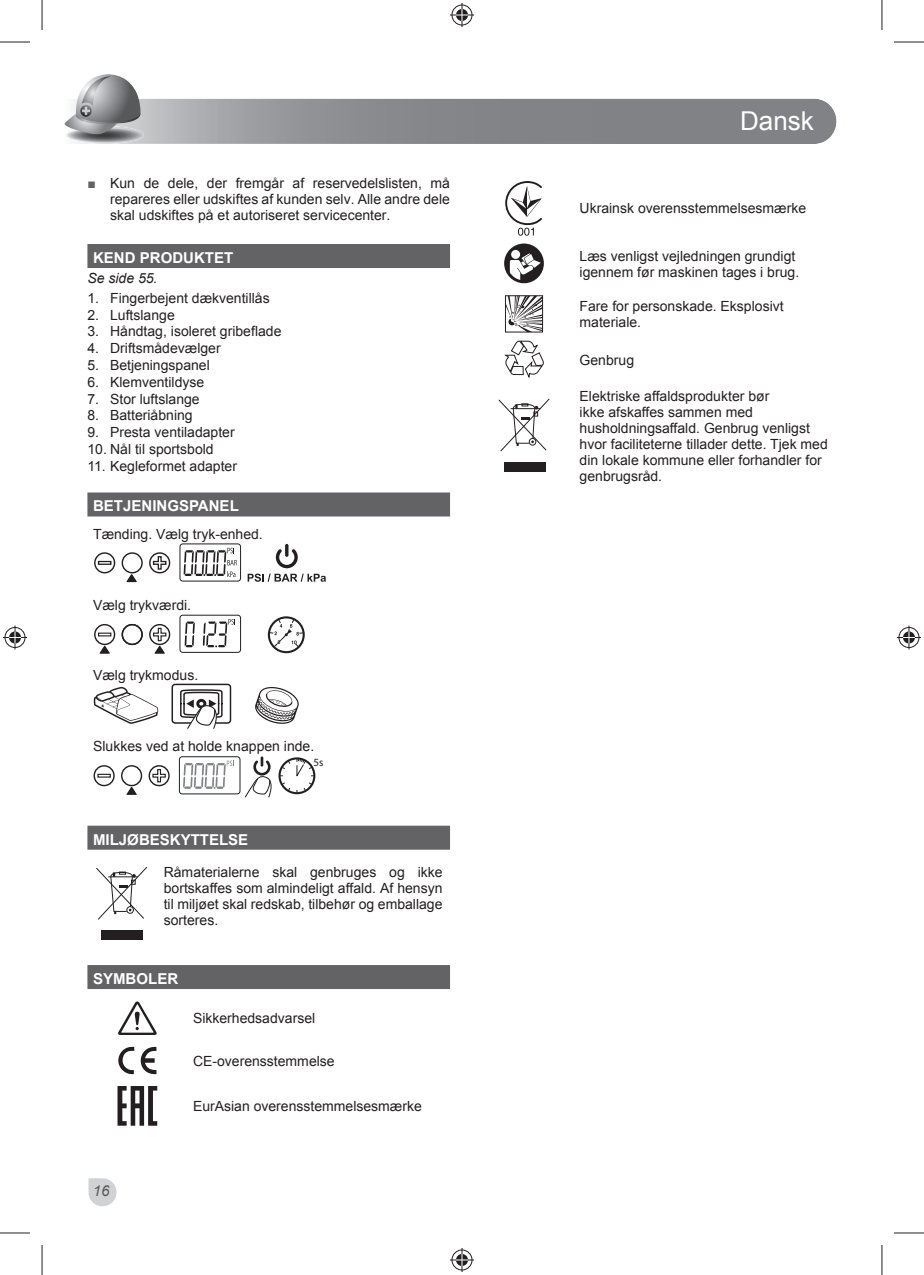
<style>
.page{position:relative;width:924px;height:1275px;background:#fff}
.page>*{position:absolute;margin:0;border:0;box-sizing:border-box;transform-origin:0 0}
.t1{font:26px "Arial";color:#fff}
.t2{font:700 15px "Arial";color:#fff}
.t3{font:italic 15px "Arial";color:#57585a}
.t4{font:14px/16px "Arial";color:#231f20}
.t5{font:italic 14px "Arial";color:#231f20}
.t6{font:700 11px "Futura BT";color:#231f20}
</style>
<div class="page">
<img style="left:64px;top:126px;width:80px;height:18px;border-radius:50%">
<svg style="left:64px;top:74px;width:76px;height:62px"></svg>
<div style="left:87px;top:244px;width:363px;height:24px;background:#636366"></div>
<div style="left:87px;top:492px;width:363px;height:24px;background:#636366"></div>
<div style="left:87px;top:825px;width:363px;height:24px;background:#636366"></div>
<div style="left:87px;top:965px;width:363px;height:24px;background:#636366"></div>
<svg style="left:247px;top:544px;width:79px;height:38px"></svg>
<div style="left:94px;top:552px;width:21px;height:21px;border:1px solid #231f20;border-radius:50%"></div>
<div style="left:121px;top:552px;width:22px;height:21px;border:1px solid #231f20;border-radius:50%"></div>
<div style="left:98px;top:561px;width:13px;height:4px;border:1px solid #231f20"></div>
<div style="left:149px;top:552px;width:21px;height:21px;border:1px solid #231f20;border-radius:50%"></div>
<svg style="left:152px;top:555px;width:15px;height:15px"></svg>
<svg style="left:126px;top:574px;width:11px;height:8px"></svg>
<div style="left:179px;top:543px;width:62px;height:38px;border:1px solid #231f20;border-radius:3px"></div>
<svg style="left:183px;top:548px;width:54px;height:29px"></svg>
<svg style="left:268px;top:616px;width:36px;height:37px"></svg>
<svg style="left:99px;top:645px;width:11px;height:9px"></svg>
<div style="left:94px;top:624px;width:21px;height:21px;border:1px solid #231f20;border-radius:50%"></div>
<div style="left:121px;top:624px;width:22px;height:21px;border:1px solid #231f20;border-radius:50%"></div>
<div style="left:98px;top:632px;width:13px;height:4px;border:1px solid #231f20"></div>
<div style="left:149px;top:624px;width:21px;height:21px;border:1px solid #231f20;border-radius:50%"></div>
<svg style="left:152px;top:627px;width:15px;height:27px"></svg>
<div style="left:179px;top:614px;width:62px;height:39px;border:1px solid #231f20;border-radius:3px"></div>
<svg style="left:184px;top:621px;width:11px;height:26px"></svg>
<svg style="left:203px;top:619px;width:32px;height:28px"></svg>
<svg style="left:93px;top:687px;width:65px;height:37px"></svg>
<svg style="left:255px;top:687px;width:44px;height:37px"></svg>
<div style="left:171px;top:683px;width:60px;height:40px;border:1px solid #231f20;border-radius:3px"></div>
<svg style="left:179px;top:689px;width:44px;height:39px"></svg>
<svg style="left:245px;top:756px;width:27px;height:42px"></svg>
<svg style="left:278px;top:757px;width:37px;height:37px"></svg>
<svg style="left:126px;top:786px;width:11px;height:9px"></svg>
<div style="left:93px;top:765px;width:22px;height:21px;border:1px solid #231f20;border-radius:50%"></div>
<div style="left:121px;top:765px;width:21px;height:21px;border:1px solid #231f20;border-radius:50%"></div>
<div style="left:97px;top:774px;width:14px;height:3px;border:1px solid #231f20"></div>
<div style="left:148px;top:765px;width:22px;height:21px;border:1px solid #231f20;border-radius:50%"></div>
<svg style="left:152px;top:768px;width:14px;height:15px"></svg>
<div style="left:179px;top:756px;width:61px;height:38px;border:1px solid #231f20;border-radius:3px"></div>
<svg style="left:183px;top:760px;width:51px;height:29px"></svg>
<svg style="left:96px;top:867px;width:51px;height:53px"></svg>
<div style="left:101px;top:930px;width:42px;height:10px;background:#231f20"></div>
<svg style="left:118px;top:1001px;width:39px;height:34px"></svg>
<svg style="left:141px;top:1046px;width:15px;height:28px"></svg>
<svg style="left:118px;top:1046px;width:16px;height:29px"></svg>
<svg style="left:88px;top:1086px;width:69px;height:121px"></svg>
<svg style="left:505px;top:181px;width:36px;height:55px"></svg>
<svg style="left:504px;top:243px;width:39px;height:40px"></svg>
<div style="left:505px;top:295px;width:37px;height:37px;border:1px solid #231f20"></div>
<svg style="left:505px;top:296px;width:37px;height:36px"></svg>
<svg style="left:504px;top:340px;width:40px;height:39px"></svg>
<svg style="left:498px;top:398px;width:51px;height:54px"></svg>
<div style="left:503px;top:462px;width:42px;height:10px;background:#231f20"></div>
<hr style="left:0;top:42px;width:30px;height:1px;background:#231f20">
<hr style="left:893px;top:42px;width:30px;height:1px;background:#231f20">
<hr style="left:0;top:1232px;width:30px;height:1px;background:#231f20">
<hr style="left:893px;top:1232px;width:30px;height:1px;background:#231f20">
<hr style="left:42px;top:0;width:1px;height:30px;background:#231f20">
<hr style="left:42px;top:1245px;width:1px;height:30px;background:#231f20">
<hr style="left:881px;top:0;width:1px;height:30px;background:#231f20">
<hr style="left:881px;top:1245px;width:1px;height:30px;background:#231f20">
<svg style="left:450px;top:3px;width:24px;height:24px"></svg>
<svg style="left:450px;top:1248px;width:24px;height:24px"></svg>
<svg style="left:3px;top:625px;width:24px;height:24px"></svg>
<svg style="left:897px;top:625px;width:23px;height:24px"></svg>
<p class="t4" style="left:110px;top:176px;width:341px;text-align:justify">Kun de dele, der fremgår af reservedelslisten, må repareres eller udskiftes af kunden selv. Alle andre dele skal udskiftes på et autoriseret servicecenter.</p>
<p class="t2" style="left:93px;top:249px;width:141px">KEND PRODUKTET</p>
<p class="t5" style="left:87px;top:270px;width:72px">Se side 55.</p>
<p class="t4" style="left:87px;top:290px;width:184px">1. Fingerbejent dækventillås</p>
<p class="t4" style="left:87px;top:307px;width:89px">2. Luftslange</p>
<p class="t4" style="left:87px;top:323px;width:195px">3. Håndtag, isoleret gribeflade</p>
<p class="t4" style="left:87px;top:340px;width:135px">4. Driftsmådevælger</p>
<p class="t4" style="left:87px;top:357px;width:124px">5. Betjeningspanel</p>
<p class="t4" style="left:87px;top:374px;width:118px">6. Klemventildyse</p>
<p class="t4" style="left:87px;top:391px;width:114px">7. Stor luftslange</p>
<p class="t4" style="left:87px;top:407px;width:107px">8. Batteriåbning</p>
<p class="t4" style="left:87px;top:424px;width:149px">9. Presta ventiladapter</p>
<p class="t4" style="left:87px;top:441px;width:128px">10. Nål til sportsbold</p>
<p class="t4" style="left:87px;top:458px;width:151px">11. Kegleformet adapter</p>
<p class="t2" style="left:93px;top:498px;width:147px">BETJENINGSPANEL</p>
<p class="t4" style="left:93px;top:526px;width:171px">Tænding. Vælg tryk-enhed.</p>
<p class="t4" style="left:93px;top:596px;width:99px">Vælg trykværdi.</p>
<p class="t4" style="left:93px;top:667px;width:107px">Vælg trykmodus.</p>
<p class="t4" style="left:93px;top:738px;width:222px">Slukkes ved at holde knappen inde.</p>
<p class="t6" style="left:313px;top:756px;width:11px">5s</p>
<p class="t2" style="left:93px;top:831px;width:157px">MILJØBESKYTTELSE</p>
<p class="t4" style="left:164px;top:864px;width:280px;text-align:justify">Råmaterialerne skal genbruges og ikke bortskaffes som almindeligt affald. Af hensyn til miljøet skal redskab, tilbehør og emballage sorteres.</p>
<p class="t2" style="left:93px;top:970px;width:87px">SYMBOLER</p>
<p class="t4" style="left:193px;top:1010px;width:124px">Sikkerhedsadvarsel</p>
<p class="t4" style="left:193px;top:1052px;width:143px">CE-overensstemmelse</p>
<p class="t4" style="left:193px;top:1098px;width:230px">EurAsian overensstemmelsesmærke</p>
<p class="t3" style="left:93px;top:1182px;width:18px">16</p>
<h1 class="t1" style="left:739px;top:107px;width:75px">Dansk</h1>
<p class="t4" style="left:579px;top:201px;width:228px">Ukrainsk overensstemmelsesmærke</p>
<p class="t4" style="left:579px;top:248px;width:221px">Læs venligst vejledningen grundigt igennem før maskinen tages i brug.</p>
<p class="t4" style="left:579px;top:298px;width:205px">Fare for personskade. Eksplosivt materiale.</p>
<p class="t4" style="left:579px;top:352px;width:56px">Genbrug</p>
<p class="t4" style="left:579px;top:388px;width:249px">Elektriske affaldsprodukter bør<br>ikke afskaffes sammen med husholdningsaffald. Genbrug venligst hvor faciliteterne tillader dette. Tjek med din lokale kommune eller forhandler for genbrugsråd.</p>
</div>
